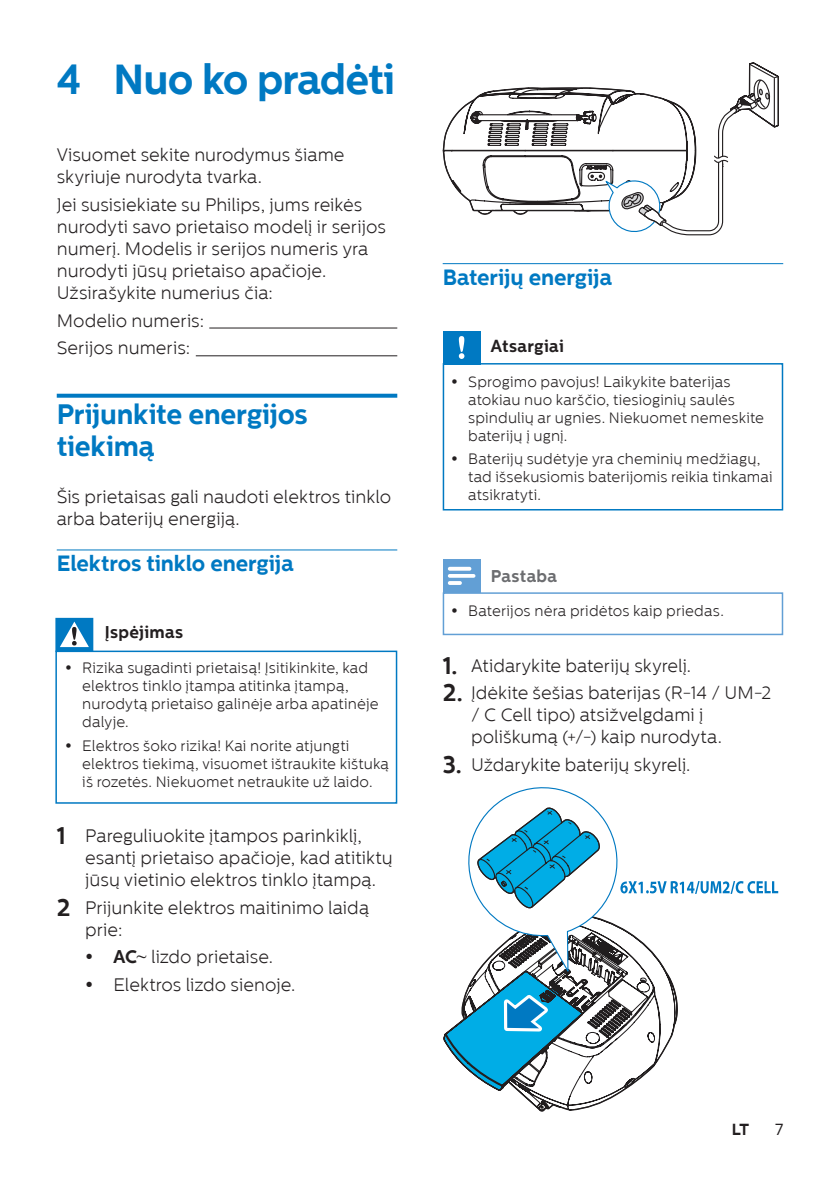
<style>
.page{position:relative;width:840px;height:1191px;background:#fff}
.page>*{position:absolute;margin:0;border:0;box-sizing:border-box;transform-origin:0 0}
.LIELAIS_VIRSRAKSTS{font:700 42px "Centrale Sans";letter-spacing:-.02em;color:#0079c2}
.VIRSRAKSTS{font:700 28px/32px "Centrale Sans";letter-spacing:-.01em;color:#0079c2}
.mazais_VIRSRAKSTS{font:700 22px "Centrale Sans";letter-spacing:-.005em;color:#0079c2}
.PARASTS{font:300 18px/22px "Centrale Sans";color:#231f20}
.NUMURETS{font:300 18px/22px "Centrale Sans";color:#231f20}
.BULETETS_ar_atkāpi{font:300 18px "Centrale Sans";color:#231f20}
.KASTE_bridinajums{font:700 17px "Centrale Sans";letter-spacing:.015em;color:#231f20}
.KASTE_piezīme{font:700 17px "Centrale Sans";letter-spacing:.015em;color:#6c6d70}
.t1{font:700 16px "Centrale Sans";color:#231f20}
.t2{font:16px "Centrale Sans";color:#231f20}
.PIEZĪME{font:300 15px/18px "Centrale Sans";letter-spacing:.01em;color:#231f20}
.s1{font-weight:700;font-size:24px}
.s2{font-weight:700}
.s3{font-family:"Century";font-weight:400}
</style>
<div class="page">
<svg style="left:57px;top:394px;width:340px;height:4px"></svg>
<hr style="left:57px;top:549px;width:340px;height:1px;background:#0079c2">
<hr style="left:442px;top:263px;width:340px;height:1px;background:#0079c2">
<svg style="left:442px;top:62px;width:337px;height:174px"></svg>
<svg style="left:518px;top:1091px;width:105px;height:20px"></svg>
<svg style="left:443px;top:787px;width:334px;height:304px"></svg>
<div style="left:55px;top:650px;width:342px;height:153px;border:2px solid #0079c2"></div>
<svg style="left:55px;top:618px;width:38px;height:34px"></svg>
<div style="left:442px;top:330px;width:38px;height:34px;background:#0079c2"></div>
<svg style="left:458px;top:336px;width:6px;height:23px"></svg>
<div style="left:442px;top:363px;width:340px;height:147px;border:2px solid #0079c2"></div>
<hr style="left:209px;top:327px;width:188px;height:1px;background:#231f20">
<hr style="left:196px;top:355px;width:201px;height:1px;background:#231f20">
<div style="left:442px;top:592px;width:340px;height:43px;border:2px solid #629fd5"></div>
<div style="left:442px;top:559px;width:38px;height:34px;background:#629fd5"></div>
<svg style="left:447px;top:567px;width:28px;height:18px"></svg>
<p class="LIELAIS_VIRSRAKSTS" style="left:57px;top:54px;width:340px">4 Nuo ko pradėti</p>
<p class="PARASTS" style="left:57px;top:144px;width:289px">Visuomet sekite nurodymus šiame skyriuje nurodyta tvarka.</p>
<p class="PARASTS" style="left:57px;top:194px;width:330px">Jei susisiekiate su Philips, jums reikės nurodyti savo prietaiso modelį ir serijos numerį. Modelis ir serijos numeris yra nurodyti jūsų prietaiso apačioje.<br>Užsirašykite numerius čia:</p>
<p class="PARASTS" style="left:57px;top:309px;width:149px">Modelio numeris:</p>
<p class="PARASTS" style="left:57px;top:337px;width:135px">Serijos numeris:</p>
<p class="VIRSRAKSTS" style="left:57px;top:398px;width:252px">Prijunkite energijos tiekimą</p>
<p class="PARASTS" style="left:57px;top:485px;width:336px">Šis prietaisas gali naudoti elektros tinklo arba baterijų energiją.</p>
<p class="mazais_VIRSRAKSTS" style="left:57px;top:551px;width:238px">Elektros tinklo energija</p>
<p class="KASTE_bridinajums" style="left:105px;top:622px;width:80px">Įspėjimas</p>
<p class="PIEZĪME" style="left:82px;top:658px;width:297px">Rizika sugadinti prietaisą! Įsitikinkite, kad elektros tinklo įtampa atitinka įtampą, nurodytą prietaiso galinėje arba apatinėje dalyje.</p>
<p class="PIEZĪME" style="left:82px;top:736px;width:308px">Elektros šoko rizika! Kai norite atjungti elektros tiekimą, visuomet ištraukite kištuką iš rozetės. Niekuomet netraukite už laido.</p>
<p class="NUMURETS" style="left:85px;top:824px;width:309px;text-indent:-28px"><span class="s1">1</span> Pareguliuokite įtampos parinkiklį, esantį prietaiso apačioje, kad atitiktų jūsų vietinio elektros tinklo įtampą.</p>
<p class="NUMURETS" style="left:85px;top:896px;width:285px;text-indent:-28px"><span class="s1">2</span> Prijunkite elektros maitinimo laidą prie:</p>
<p class="BULETETS_ar_atkāpi" style="left:113px;top:947px;width:161px"><span class="s2">AC</span><span class="s3">~</span> lizdo prietaise.</p>
<p class="BULETETS_ar_atkāpi" style="left:113px;top:974px;width:183px">Elektros lizdo sienoje.</p>
<p class="mazais_VIRSRAKSTS" style="left:442px;top:264px;width:171px">Baterijų energija</p>
<p class="KASTE_bridinajums" style="left:490px;top:336px;width:74px">Atsargiai</p>
<p class="PIEZĪME" style="left:468px;top:372px;width:297px">Sprogimo pavojus! Laikykite baterijas atokiau nuo karščio, tiesioginių saulės spindulių ar ugnies. Niekuomet nemeskite baterijų į ugnį.</p>
<p class="PIEZĪME" style="left:468px;top:450px;width:306px">Baterijų sudėtyje yra cheminių medžiagų, tad išsekusiomis baterijomis reikia tinkamai atsikratyti.</p>
<p class="KASTE_piezīme" style="left:490px;top:566px;width:68px">Pastaba</p>
<p class="PIEZĪME" style="left:468px;top:602px;width:257px">Baterijos nėra pridėtos kaip priedas.</p>
<p class="NUMURETS" style="left:442px;top:654px;width:250px"><span class="s1">1.</span> Atidarykite baterijų skyrelį.</p>
<p class="NUMURETS" style="left:471px;top:682px;width:302px;text-indent:-28px"><span class="s1">2.</span> Įdėkite šešias baterijas (R-14 / UM-2 / C Cell tipo) atsižvelgdami į poliškumą (+/-) kaip nurodyta.</p>
<p class="NUMURETS" style="left:442px;top:753px;width:249px"><span class="s1">3.</span> Uždarykite baterijų skyrelį.</p>
<p class="t1" style="left:731px;top:1119px;width:19px">LT</p>
<p class="t2" style="left:774px;top:1120px;width:10px">7</p>
</div>
